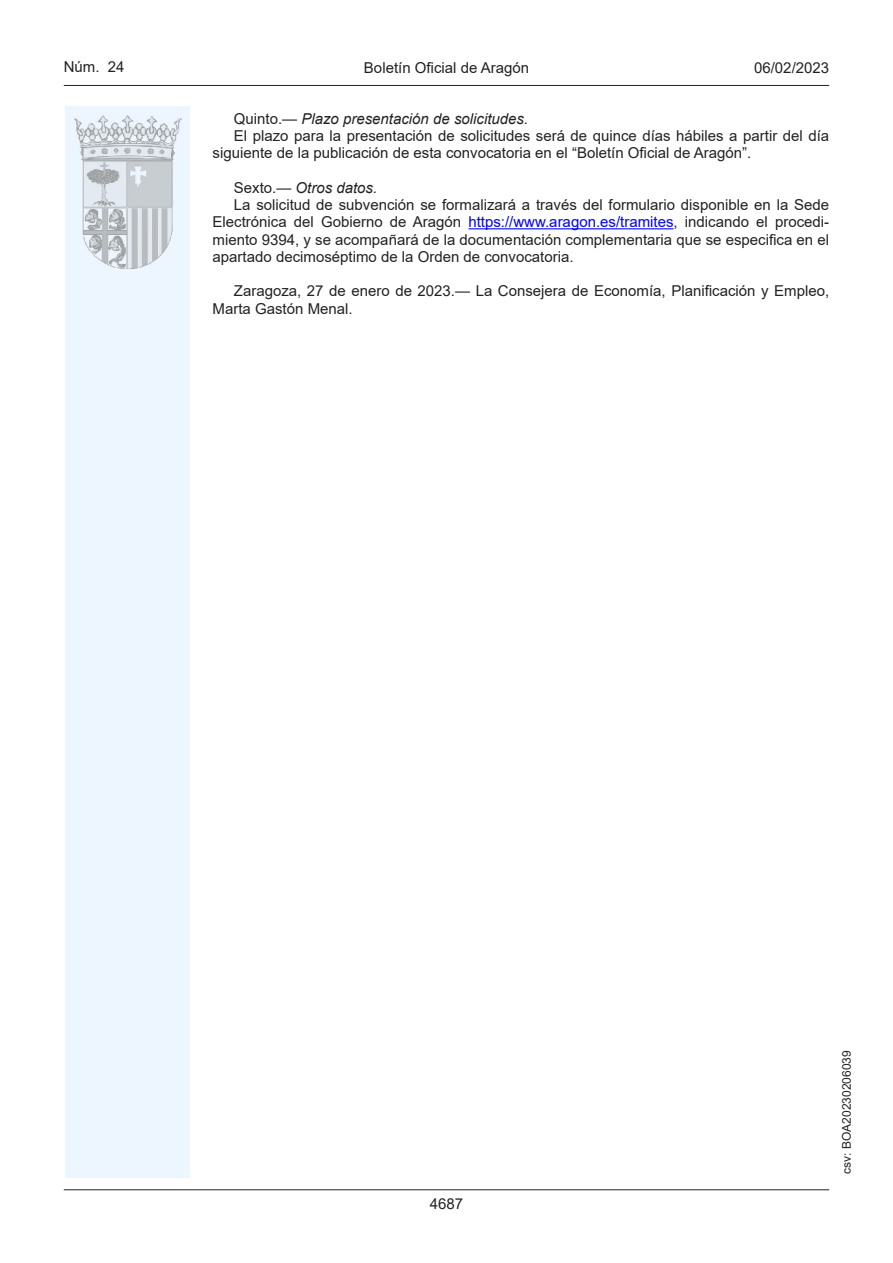
<style>
.page{position:relative;width:893px;height:1263px;background:#fff}
.page>*{position:absolute;margin:0;border:0;box-sizing:border-box;transform-origin:0 0}
.inicio_de_parrafo{font:15px/17.2px "Arial";color:#222221}
.inicio_de_parrafo-2{font:italic 15px "Arial";color:#222221}
.estilo_head-c{font:15px "Arial";color:#222221}
.estilo_head-d{font:15px "Arial MT2";color:#222221}
.estilo_head-i{font:15px "Arial MT2";color:#222221}
.numero_pagina{font:15px "Arial";color:#222221}
.estilo_head-i-2{font:12px "Arial MT2";color:#222221}
.s1{font-style:normal}
.s2{color:#0000fa}
</style>
<div class="page">
<hr style="left:64px;top:1189px;width:765px;height:1px;background:#222221">
<hr style="left:64px;top:85px;width:765px;height:1px;background:#222221">
<div style="left:65px;top:106px;width:125px;height:1072px;background:#edf6fe"></div>
<img style="left:75px;top:115px;width:106px;height:153px">
<hr style="left:468px;top:228px;width:205px;height:1px;background:#0000fa">
<p class="estilo_head-i" style="left:64px;top:57px;width:62px">Núm. 24</p>
<p class="estilo_head-c" style="left:364px;top:57px;width:167px">Boletín Oficial de Aragón</p>
<p class="estilo_head-d" style="left:754px;top:57px;width:77px">06/02/2023</p>
<p class="inicio_de_parrafo-2" style="left:234px;top:109px;width:296px"><span class="s1">Quinto.—</span> Plazo presentación de solicitudes.</p>
<p class="inicio_de_parrafo" style="left:213px;top:127px;width:618px;text-indent:21px">El plazo para la presentación de solicitudes será de quince días hábiles a partir del día siguiente de la publicación de esta convocatoria en el “Boletín Oficial de Aragón”.</p>
<p class="inicio_de_parrafo-2" style="left:234px;top:178px;width:145px"><span class="s1">Sexto.—</span> Otros datos.</p>
<p class="inicio_de_parrafo" style="left:213px;top:196px;width:618px;text-align:justify;text-indent:21px">La solicitud de subvención se formalizará a través del formulario disponible en la Sede Electrónica del Gobierno de Aragón <span class="s2">https://www.aragon.es/tramites</span>, indicando el procedi&shy;miento 9394, y se acompañará de la documentación complementaria que se especifica en el apartado decimoséptimo de la Orden de convocatoria.</p>
<p class="inicio_de_parrafo" style="left:213px;top:282px;width:618px;text-indent:21px">Zaragoza, 27 de enero de 2023.— La Consejera de Economía, Planificación y Empleo,<br>Marta Gastón Menal.</p>
<p class="numero_pagina" style="left:430px;top:1193px;width:35px">4687</p>
<p class="estilo_head-i-2" style="left:838px;top:1174px;width:125px;rotate:-90deg">csv: BOA20230206039</p>
</div>
